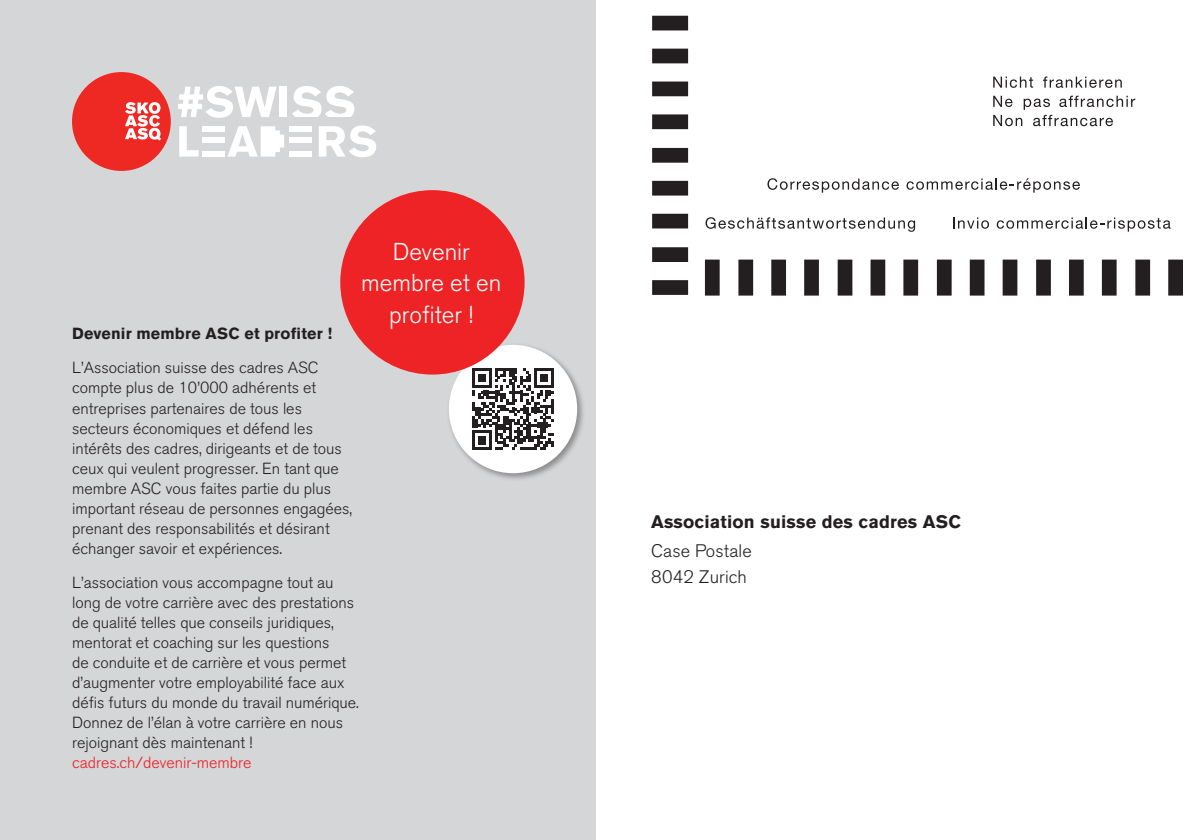
<style>
.page{position:relative;width:1191px;height:840px;background:#fff}
.page>*{position:absolute;margin:0;border:0;box-sizing:border-box;transform-origin:0 0}
.t1{font:300 24.2px/31.2px "Akzidenz Grotesk Std";color:#fff;text-align:center}
.t2{font:700 18px "Akzidenz Grotesk Std";letter-spacing:.01em;color:#231f20}
.t3{font:300 18px/26px "Akzidenz Grotesk Std";letter-spacing:.01em;color:#231f20}
.t4{font:300 16px/20px "Akzidenz Grotesk Std";color:#231f20}
.t5{font:700 16px "Akzidenz Grotesk Std";letter-spacing:.015em;color:#231f20}
.t6{font:300 16px "Akzidenz Grotesk Std";color:#ee1d23}
</style>
<div class="page">
<div style="left:0;top:0;width:596px;height:839px;background:#d5d6d8"></div>
<div style="left:652px;top:16px;width:36px;height:14px;background:#231f20"></div>
<div style="left:652px;top:49px;width:36px;height:14px;background:#231f20"></div>
<div style="left:652px;top:81px;width:36px;height:15px;background:#231f20"></div>
<div style="left:652px;top:114px;width:36px;height:15px;background:#231f20"></div>
<div style="left:652px;top:148px;width:36px;height:15px;background:#231f20"></div>
<div style="left:652px;top:181px;width:36px;height:14px;background:#231f20"></div>
<div style="left:652px;top:214px;width:36px;height:14px;background:#231f20"></div>
<div style="left:652px;top:247px;width:36px;height:15px;background:#231f20"></div>
<div style="left:652px;top:280px;width:36px;height:15px;background:#231f20"></div>
<div style="left:705px;top:259px;width:14px;height:36px;background:#231f20"></div>
<div style="left:738px;top:259px;width:15px;height:36px;background:#231f20"></div>
<div style="left:771px;top:259px;width:15px;height:36px;background:#231f20"></div>
<div style="left:804px;top:259px;width:15px;height:36px;background:#231f20"></div>
<div style="left:837px;top:259px;width:15px;height:36px;background:#231f20"></div>
<div style="left:870px;top:259px;width:15px;height:36px;background:#231f20"></div>
<div style="left:903px;top:259px;width:15px;height:36px;background:#231f20"></div>
<div style="left:937px;top:259px;width:14px;height:36px;background:#231f20"></div>
<div style="left:969px;top:259px;width:15px;height:36px;background:#231f20"></div>
<div style="left:1002px;top:259px;width:15px;height:36px;background:#231f20"></div>
<div style="left:1036px;top:259px;width:14px;height:36px;background:#231f20"></div>
<div style="left:1069px;top:259px;width:14px;height:36px;background:#231f20"></div>
<div style="left:1101px;top:259px;width:15px;height:36px;background:#231f20"></div>
<div style="left:1135px;top:259px;width:15px;height:36px;background:#231f20"></div>
<div style="left:1168px;top:259px;width:15px;height:36px;background:#231f20"></div>
<svg style="left:993px;top:76px;width:40px;height:12px"></svg>
<svg style="left:1043px;top:76px;width:78px;height:12px"></svg>
<svg style="left:993px;top:96px;width:142px;height:30px"></svg>
<svg style="left:705px;top:217px;width:210px;height:15px"></svg>
<svg style="left:953px;top:217px;width:36px;height:11px"></svg>
<svg style="left:996px;top:217px;width:174px;height:14px"></svg>
<svg style="left:767px;top:178px;width:132px;height:14px"></svg>
<svg style="left:906px;top:178px;width:174px;height:14px"></svg>
<svg style="left:178px;top:86px;width:99px;height:32px"></svg>
<div style="left:280px;top:87px;width:7px;height:30px;background:#fff"></div>
<svg style="left:179px;top:126px;width:20px;height:30px"></svg>
<svg style="left:319px;top:125px;width:57px;height:32px"></svg>
<svg style="left:292px;top:86px;width:62px;height:31px"></svg>
<div style="left:203px;top:126px;width:22px;height:6px;background:#fff"></div>
<div style="left:203px;top:137px;width:22px;height:6px;background:#fff"></div>
<div style="left:203px;top:150px;width:22px;height:6px;background:#fff"></div>
<div style="left:289px;top:126px;width:23px;height:6px;background:#fff"></div>
<div style="left:289px;top:137px;width:23px;height:6px;background:#fff"></div>
<div style="left:289px;top:150px;width:23px;height:6px;background:#fff"></div>
<svg style="left:228px;top:126px;width:56px;height:30px"></svg>
<div style="left:72px;top:72px;width:99px;height:99px;background:#ee2823;border-radius:50%"></div>
<svg style="left:125px;top:102px;width:36px;height:38px"></svg>
<div style="left:446px;top:342px;width:139px;height:139px;background:#231f20;opacity:.4"></div>
<div style="left:449px;top:344px;width:128px;height:129px;background:#fff;border-radius:50%"></div>
<svg style="left:472px;top:368px;width:82px;height:81px"></svg>
<div style="left:340px;top:190px;width:184px;height:184px;background:#ed2325;border-radius:50%"></div>
<h1 class="t1" style="left:361px;top:237px;width:142px">Devenir membre et en profiter !</h1>
<p class="t5" style="left:72px;top:324px;width:262px">Devenir membre ASC et profiter !</p>
<p class="t4" style="left:72px;top:358px;width:281px">L’Association suisse des cadres ASC compte plus de 10’000 adhérents et entreprises partenaires de tous les secteurs économiques et défend les intérêts des cadres, dirigeants et de tous ceux qui veulent progresser. En tant que membre ASC vous faites partie du plus important réseau de personnes engagées, prenant des responsabilités et désirant échanger savoir et expériences.</p>
<p class="t4" style="left:72px;top:572px;width:288px">L’association vous accompagne tout au long de votre carrière avec des prestations de qualité telles que conseils juridiques, mentorat et coaching sur les questions<br>de conduite et de carrière et vous permet d’augmenter votre employabilité face aux défis futurs du monde du travail numérique.<br>Donnez de l’élan à votre carrière en nous rejoignant dès maintenant !</p>
<p class="t6" style="left:72px;top:753px;width:181px">cadres.ch/devenir-membre</p>
<p class="t2" style="left:651px;top:511px;width:312px">Association suisse des cadres ASC</p>
<p class="t3" style="left:651px;top:538px;width:102px">Case Postale<br>8042 Zurich</p>
</div>
